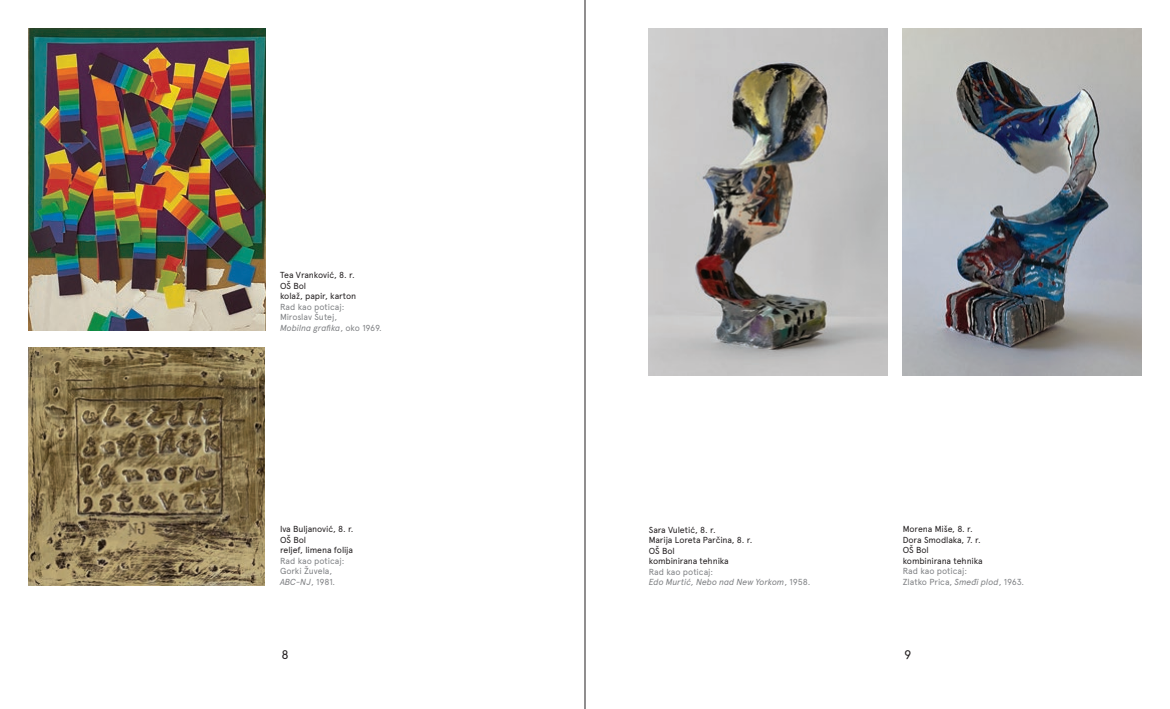
<style>
.page{position:relative;width:1170px;height:709px;background:#fff}
.page>*{position:absolute;margin:0;border:0;box-sizing:border-box;transform-origin:0 0}
.t1{font:12.5px "Apercu Pro";color:#231f20}
.t2{font:8.75px "Apercu Pro";letter-spacing:-.01em;color:#231f20}
.t3{font:8.75px "Apercu Pro";letter-spacing:-.005em;color:#808285}
.t4{font:italic 8.75px "Apercu Pro";letter-spacing:-.015em;color:#808285}
.s1{font-style:normal}
.s2{font-style:italic}
</style>
<div class="page">
<hr style="left:584px;top:0;width:1px;height:709px;background:#231f20">
<img style="left:902px;top:28px;width:239px;height:347px">
<img style="left:28px;top:28px;width:237px;height:302px">
<img style="left:28px;top:347px;width:237px;height:238px">
<img style="left:648px;top:28px;width:239px;height:347px">
<p class="t2" style="left:280px;top:268px;width:76px">Tea Vranković, 8. r.</p>
<p class="t2" style="left:280px;top:279px;width:28px">OŠ Bol</p>
<p class="t2" style="left:280px;top:289px;width:78px">kolaž, papir, karton</p>
<p class="t3" style="left:280px;top:300px;width:66px">Rad kao poticaj:</p>
<p class="t3" style="left:280px;top:310px;width:59px">Miroslav Šutej,</p>
<p class="t4" style="left:280px;top:321px;width:103px">Mobilna grafika<span class="s1">, oko 1969.</span></p>
<p class="t2" style="left:280px;top:522px;width:75px">Iva Buljanović, 8. r.</p>
<p class="t2" style="left:280px;top:533px;width:28px">OŠ Bol</p>
<p class="t2" style="left:280px;top:543px;width:74px">reljef, limena folija</p>
<p class="t3" style="left:280px;top:554px;width:66px">Rad kao poticaj:</p>
<p class="t3" style="left:280px;top:564px;width:54px">Gorki Žuvela,</p>
<p class="t4" style="left:280px;top:575px;width:57px">ABC-NJ<span class="s1">, 1981.</span></p>
<p class="t2" style="left:648px;top:523px;width:68px">Sara Vuletić, 8. r.</p>
<p class="t2" style="left:648px;top:533px;width:105px">Marija Loreta Parčina, 8. r.</p>
<p class="t2" style="left:648px;top:544px;width:28px">OŠ Bol</p>
<p class="t2" style="left:648px;top:554px;width:81px">kombinirana tehnika</p>
<p class="t3" style="left:648px;top:565px;width:66px">Rad kao poticaj:</p>
<p class="t4" style="left:648px;top:575px;width:163px">Edo Murtić, Nebo nad New Yorkom<span class="s1">, 1958.</span></p>
<p class="t2" style="left:902px;top:522px;width:72px">Morena Miše, 8. r.</p>
<p class="t2" style="left:902px;top:533px;width:80px">Dora Smodlaka, 7. r.</p>
<p class="t2" style="left:902px;top:543px;width:28px">OŠ Bol</p>
<p class="t2" style="left:902px;top:554px;width:81px">kombinirana tehnika</p>
<p class="t3" style="left:902px;top:564px;width:66px">Rad kao poticaj:</p>
<p class="t3" style="left:902px;top:575px;width:123px">Zlatko Prica, <span class="s2">Smeđi plod</span>, 1963.</p>
<h1 class="t1" style="left:281px;top:645px;width:9px">8</h1>
<h1 class="t1" style="left:903px;top:645px;width:9px">9</h1>
</div>
